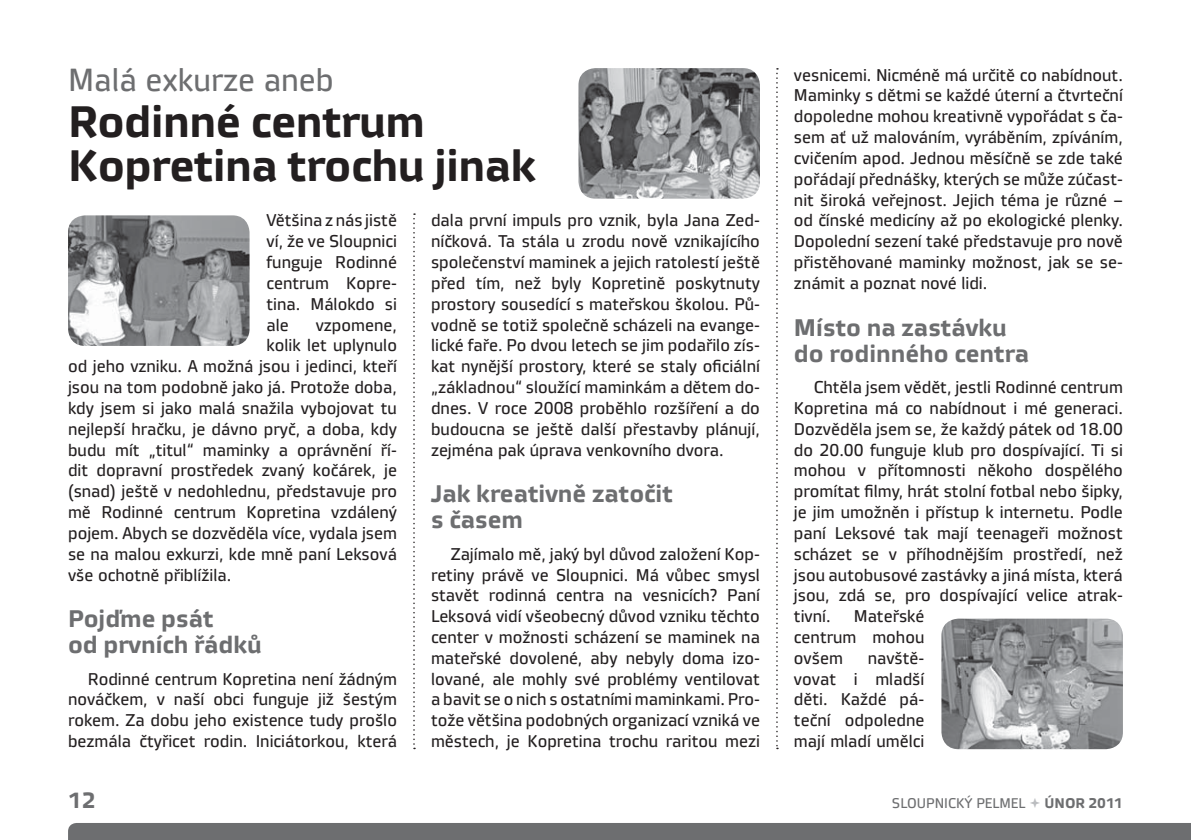
<style>
.page{position:relative;width:1191px;height:840px;background:#fff}
.page>*{position:absolute;margin:0;border:0;box-sizing:border-box;transform-origin:0 0}
.t1{font:700 44px/44px "Vida 32 Pro";letter-spacing:-.01em;color:#231f20}
.t2{font:32px "Vida 32 Pro";color:#6d6e70}
.t3{font:700 24px/26px "Vida 32 Pro";color:#6d6e70}
.t4{font:700 22px "Vida 32 Pro";color:#6d6e70}
.t5{font:17px/20.8px "Vida 32 Pro";color:#231f20;text-align:justify}
.t6{font:14px "Vida 32 Pro";color:#6d6e70}
.t7{font:700 14px "Vida 32 Pro";color:#6d6e70}
</style>
<div class="page">
<div style="left:68px;top:823px;width:1123px;height:16px;background:#6d6e70"></div>
<svg style="left:413px;top:213px;width:2px;height:535px"></svg>
<svg style="left:776px;top:68px;width:2px;height:680px"></svg>
<img style="left:68px;top:215px;width:181px;height:131px;border-radius:17px">
<img style="left:578px;top:68px;width:182px;height:130px;border-radius:17px">
<img style="left:941px;top:618px;width:182px;height:130px;border-radius:17px">
<h2 class="t2" style="left:68px;top:68px;width:267px">Malá exkurze aneb</h2>
<h1 class="t1" style="left:68px;top:104px;width:469px">Rodinné centrum<br>Kopretina trochu jinak</h1>
<p class="t5" style="left:266px;top:211px;width:132px">Většina z nás jistě ví, že ve Sloupnici funguje Rodinné centrum Kopre&shy;tina. Málokdo si ale</p>
<p class="t5" style="left:316px;top:315px;width:83px">vzpomene,</p>
<p class="t5" style="left:266px;top:336px;width:132px">kolik let uplynulo</p>
<p class="t5" style="left:68px;top:357px;width:330px">od jeho vzniku. A možná jsou i jedinci, kteří</p>
<p class="t5" style="left:68px;top:378px;width:330px">jsou na tom podobně jako já. Protože doba,</p>
<p class="t5" style="left:68px;top:399px;width:330px">kdy jsem si jako malá snažila vybojovat tu</p>
<p class="t5" style="left:68px;top:419px;width:330px">nejlepší hračku, je dávno pryč, a doba, kdy</p>
<p class="t5" style="left:68px;top:440px;width:330px">budu mít „titul“ maminky a oprávnění ří-</p>
<p class="t5" style="left:68px;top:461px;width:330px">dit dopravní prostředek zvaný kočárek, je</p>
<p class="t5" style="left:68px;top:482px;width:330px">(snad) ještě v nedohlednu, představuje pro</p>
<p class="t5" style="left:68px;top:503px;width:330px">mě Rodinné centrum Kopretina vzdálený</p>
<p class="t5" style="left:68px;top:523px;width:330px">pojem. Abych se dozvěděla více, vydala jsem</p>
<p class="t5" style="left:68px;top:544px;width:330px">se na malou exkurzi, kde mně paní Leksová</p>
<p class="t5" style="left:68px;top:565px;width:165px">vše ochotně přiblížila.</p>
<h3 class="t3" style="left:68px;top:607px;width:195px">Pojďme psát<br>od prvních řádků</h3>
<p class="t5" style="left:68px;top:669px;width:330px;text-indent:20px">Rodinné centrum Kopretina není žádným nováčkem, v naší obci funguje již šestým rokem. Za dobu jeho existence tudy prošlo bezmála čtyřicet rodin. Iniciátorkou, která</p>
<p class="t5" style="left:431px;top:211px;width:330px">dala první impuls pro vznik, byla Jana Zed&shy;níčková. Ta stála u zrodu nově vznikajícího společenství maminek a jejich ratolestí ještě před tím, než byly Kopretině poskytnuty prostory sousedící s mateřskou školou. Pů&shy;vodně se totiž společně scházeli na evange&shy;lické faře. Po dvou letech se jim podařilo zís&shy;kat nynější prostory, které se staly oficiální „základnou“ sloužící maminkám a dětem do&shy;dnes. V roce 2008 proběhlo rozšíření a do budoucna se ještě další přestavby plánují, zejména pak úprava venkovního dvora.</p>
<h3 class="t3" style="left:431px;top:483px;width:243px">Jak kreativně zatočit s časem</h3>
<p class="t5" style="left:431px;top:544px;width:330px;text-indent:20px">Zajímalo mě, jaký byl důvod založení Kop&shy;retiny právě ve Sloupnici. Má vůbec smysl stavět rodinná centra na vesnicích? Paní Leksová vidí všeobecný důvod vzniku těchto center v možnosti scházení se maminek na mateřské dovolené, aby nebyly doma izo&shy;lované, ale mohly své problémy ventilovat a bavit se o nich s ostatními maminkami. Pro&shy;tože většina podobných organizací vzniká ve městech, je Kopretina trochu raritou mezi</p>
<p class="t5" style="left:794px;top:66px;width:330px">vesnicemi. Nicméně má určitě co nabídnout.<br>Maminky s dětmi se každé úterní a čtvrteční dopoledne mohou kreativně vypořádat s ča&shy;sem ať už malováním, vyráběním, zpíváním, cvičením apod. Jednou měsíčně se zde také pořádají přednášky, kterých se může zúčast&shy;nit široká veřejnost. Jejich téma je různé – od čínské medicíny až po ekologické plenky.<br>Dopolední sezení také představuje pro nově přistěhované maminky možnost, jak se se&shy;známit a poznat nové lidi.</p>
<h3 class="t3" style="left:794px;top:316px;width:237px">Místo na zastávku do rodinného centra</h3>
<p class="t5" style="left:794px;top:378px;width:330px;text-indent:20px">Chtěla jsem vědět, jestli Rodinné centrum Kopretina má co nabídnout i mé generaci.<br>Dozvěděla jsem se, že každý pátek od 18.00 do 20.00 funguje klub pro dospívající. Ti si mohou v přítomnosti někoho dospělého promítat filmy, hrát stolní fotbal nebo šipky, je jim umožněn i přístup k internetu. Podle paní Leksové tak mají teenageři možnost scházet se v příhodnějším prostředí, než jsou autobusové zastávky a jiná místa, která jsou, zdá se, pro dospívající velice atrak&shy;tivní.</p>
<p class="t5" style="left:794px;top:607px;width:132px;text-indent:60px">Mateřské centrum mohou ovšem</p>
<p class="t5" style="left:794px;top:648px;width:132px;text-indent:74px">navště&shy;vovat i mladší děti. Každé pá&shy;teční odpoledne mají mladí umělci</p>
<p class="t4" style="left:68px;top:791px;width:29px">12</p>
<p class="t6" style="left:892px;top:797px;width:135px">SLOUPNICKÝ PELMEL</p>
<p class="t7" style="left:1044px;top:797px;width:80px">ÚNOR 2011</p>
</div>
